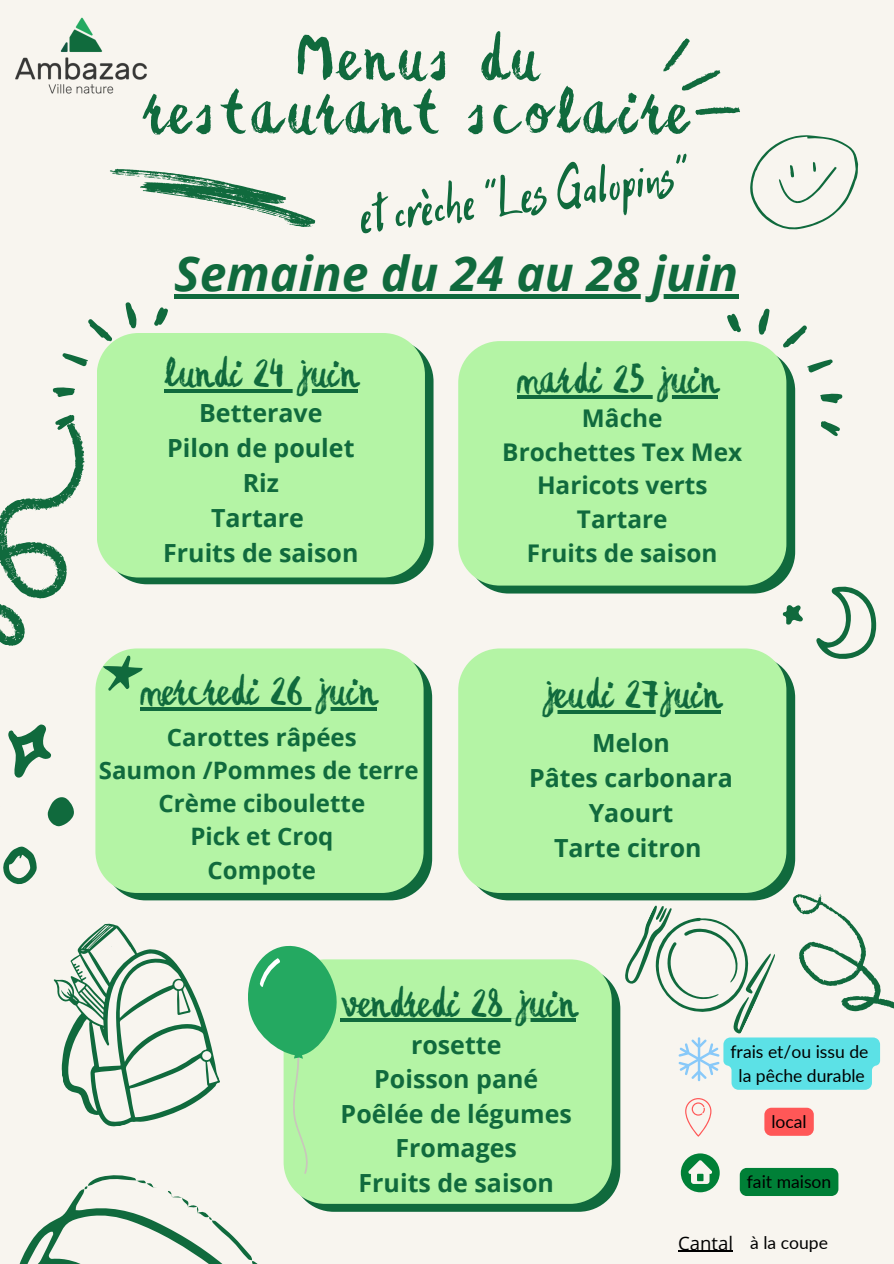
<style>
.page{position:relative;width:894px;height:1264px;background:#fff}
.page>*{position:absolute;margin:0;border:0;box-sizing:border-box;transform-origin:0 0}
.t1{font:67.8px/53.7px "Besomextended";letter-spacing:.075em;color:#106a3d;text-align:center}
.t2{font:53.7px "Hitch Hike";color:#106a3d}
.t3{font:italic 700 48px "Open Sans";color:#106a3d}
.t4{font:43.2px "Besomextended";color:#106a3d}
.t5{font:700 24.9px/34.8px "Open Sans";color:#106a3d;text-align:center}
.t6{font:700 24.3px/33.8px "Open Sans";color:#106a3d;text-align:center}
.t7{font:700 24px/33.2px "Open Sans";color:#106a3d;text-align:center}
.t8{font:18.6px "Open Sans";color:#000}
.t9{font:17.55px "Lato";color:#000}
</style>
<div class="page">
<div style="left:0;top:0;width:893px;height:1263px;background:#f8f5ef"></div>
<div style="left:105px;top:340px;width:328px;height:244px;background:#106a3d;border-radius:42px"></div>
<div style="left:97px;top:333px;width:328px;height:244px;background:#b4f4a5;border-radius:42px"></div>
<div style="left:467px;top:349px;width:328px;height:244px;background:#106a3d;border-radius:42px"></div>
<div style="left:458px;top:341px;width:328px;height:244px;background:#b4f4a5;border-radius:42px"></div>
<div style="left:104px;top:656px;width:328px;height:244px;background:#106a3d;border-radius:42px"></div>
<div style="left:95px;top:648px;width:328px;height:245px;background:#b4f4a5;border-radius:42px"></div>
<div style="left:292px;top:967px;width:328px;height:244px;background:#106a3d;border-radius:42px"></div>
<div style="left:283px;top:959px;width:328px;height:244px;background:#b4f4a5;border-radius:42px"></div>
<div style="left:467px;top:656px;width:328px;height:244px;background:#106a3d;border-radius:42px"></div>
<div style="left:458px;top:648px;width:328px;height:245px;background:#b4f4a5;border-radius:42px"></div>
<svg style="left:110px;top:168px;width:206px;height:59px"></svg>
<svg style="left:663px;top:38px;width:77px;height:77px"></svg>
<svg style="left:727px;top:308px;width:116px;height:132px"></svg>
<svg style="left:750px;top:135px;width:107px;height:95px"></svg>
<svg style="left:816px;top:586px;width:59px;height:73px"></svg>
<svg style="left:782px;top:605px;width:21px;height:20px"></svg>
<svg style="left:3px;top:724px;width:71px;height:161px"></svg>
<img style="left:15px;top:17px;width:132px;height:77px">
<svg style="left:20px;top:923px;width:320px;height:340px"></svg>
<hr style="left:140px;top:707px;width:236px;height:3px;background:#106a3d">
<hr style="left:541px;top:710px;width:179px;height:3px;background:#106a3d">
<hr style="left:340px;top:1018px;width:236px;height:4px;background:#106a3d">
<hr style="left:164px;top:389px;width:193px;height:3px;background:#106a3d">
<hr style="left:516px;top:395px;width:201px;height:3px;background:#106a3d">
<div style="left:174px;top:294px;width:564px;height:5px;background:#106a3d"></div>
<svg style="left:0;top:302px;width:172px;height:394px"></svg>
<svg style="left:619px;top:855px;width:274px;height:341px"></svg>
<hr style="left:678px;top:1250px;width:55px;height:2px;background:#000">
<h3 class="t1" style="left:145px;top:36px;width:543px">Menus du restaurant scolaire</h3>
<p class="t2" style="left:354px;top:183px;width:332px;rotate:-7deg">et crèche “Les Galopins”</p>
<p class="t3" style="left:174px;top:240px;width:565px">Semaine du 24 au 28 juin</p>
<h2 class="t4" style="left:164px;top:354px;width:195px">lundi 24 juin</h2>
<p class="t4" style="left:516px;top:360px;width:202px">mardi 25 juin</p>
<p class="t5" style="left:163px;top:395px;width:197px">Betterave<br>Pilon de poulet<br>Riz<br>Tartare<br>Fruits de saison</p>
<h4 class="t6" style="left:502px;top:400px;width:241px">Mâche<br>Brochettes Tex Mex<br>Haricots verts<br>Tartare<br>Fruits de saison</h4>
<h1 class="t4" style="left:140px;top:672px;width:238px">mercredi 26 juin</h1>
<p class="t4" style="left:541px;top:675px;width:180px">jeudi 27juin</p>
<h5 class="t7" style="left:99px;top:719px;width:321px">Carottes râpées<br>Saumon /Pommes de terre<br>Crème ciboulette<br>Pick et Croq<br>Compote</h5>
<h4 class="t5" style="left:529px;top:724px;width:205px">Melon<br>Pâtes carbonara<br>Yaourt<br>Tarte citron</h4>
<p class="t4" style="left:340px;top:984px;width:237px">vendredi 28 juin</p>
<h5 class="t5" style="left:340px;top:1026px;width:233px">rosette<br>Poisson pané<br>Poêlée de légumes<br>Fromages<br>Fruits de saison</h5>
<p class="t9" style="left:730px;top:1040px;width:139px">frais et/ou issu de</p>
<p class="t9" style="left:738px;top:1064px;width:128px">la pêche durable</p>
<p class="t9" style="left:771px;top:1110px;width:37px">local</p>
<h4 class="t9" style="left:746px;top:1170px;width:86px">fait maison</h4>
<h4 class="t8" style="left:678px;top:1229px;width:56px">Cantal</h4>
<h5 class="t9" style="left:750px;top:1231px;width:79px">à la coupe</h5>
</div>
